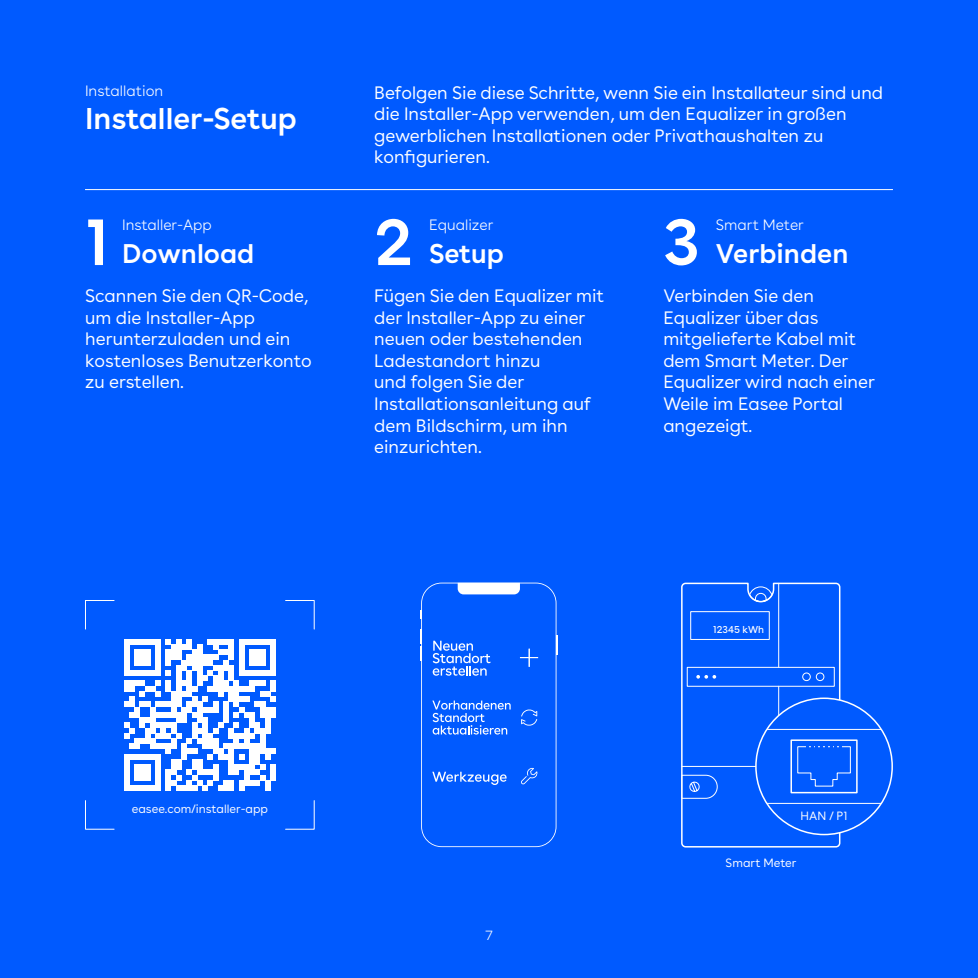
<style>
.page{position:relative;width:978px;height:978px;background:#005aff}
.page>*{position:absolute;margin:0;border:0;box-sizing:border-box;transform-origin:0 0}
.t1{font:600 66px "Buenos Aires";color:#fff}
.t2{font:600 30px "Buenos Aires";color:#fff}
.t3{font:600 27px "Buenos Aires";color:#fff}
.t4{font:18px/21.6px "Buenos Aires";color:#fff}
.t5{font:300 15px "Buenos Aires";color:#fff}
.t6{font:300 13.5px "Buenos Aires";color:#fff}
.t7{font:12px "Buenos Aires";color:#fff}
.t8{font:9.9px "Buenos Aires";color:#fff}
</style>
<div class="page">
<hr style="left:85px;top:189px;width:808px;height:1px;background:#fff">
<svg style="left:85px;top:600px;width:30px;height:30px"></svg>
<svg style="left:285px;top:600px;width:30px;height:30px"></svg>
<svg style="left:285px;top:800px;width:30px;height:30px"></svg>
<svg style="left:85px;top:800px;width:30px;height:30px"></svg>
<svg style="left:124px;top:639px;width:152px;height:152px"></svg>
<svg style="left:681px;top:799px;width:160px;height:49px"></svg>
<div style="left:756px;top:698px;width:136px;height:137px;background:#005aff;border-radius:50%"></div>
<hr style="left:763px;top:729px;width:123px;height:1px;background:#fff">
<hr style="left:763px;top:803px;width:123px;height:1px;background:#fff">
<div style="left:790px;top:739px;width:68px;height:54px;background:#005aff;border:2px solid #fff"></div>
<svg style="left:681px;top:582px;width:170px;height:217px"></svg>
<svg style="left:420px;top:583px;width:138px;height:264px"></svg>
<p class="t5" style="left:85px;top:79px;width:80px">Installation</p>
<h2 class="t2" style="left:85px;top:93px;width:213px">Installer-Setup</h2>
<p class="t4" style="left:374px;top:80px;width:510px">Befolgen Sie diese Schritte, wenn Sie ein Installateur sind und die Installer-App verwenden, um den Equalizer in großen gewerblichen Installationen oder Privathaushalten zu konfigurieren.</p>
<h1 class="t1" style="left:85px;top:187px;width:26px">1</h1>
<h1 class="t1" style="left:374px;top:187px;width:40px">2</h1>
<p class="t5" style="left:122px;top:213px;width:91px">Installer-App</p>
<h3 class="t3" style="left:122px;top:231px;width:134px">Download</h3>
<h1 class="t1" style="left:663px;top:187px;width:38px">3</h1>
<p class="t5" style="left:429px;top:213px;width:66px">Equalizer</p>
<p class="t5" style="left:716px;top:213px;width:90px">Smart Meter</p>
<h3 class="t3" style="left:716px;top:231px;width:134px">Verbinden</h3>
<h3 class="t3" style="left:429px;top:231px;width:76px">Setup</h3>
<p class="t4" style="left:85px;top:283px;width:228px">Scannen Sie den QR-Code, um die Installer-App herunterzuladen und ein kostenloses Benutzerkonto zu erstellen.</p>
<p class="t4" style="left:663px;top:283px;width:213px">Verbinden Sie den<br>Equalizer über das mitgelieferte Kabel mit dem Smart Meter. Der<br>Equalizer wird nach einer<br>Weile im Easee Portal angezeigt.</p>
<p class="t4" style="left:374px;top:283px;width:232px">Fügen Sie den Equalizer mit der Installer-App zu einer neuen oder bestehenden<br>Ladestandort hinzu<br>und folgen Sie der<br>Installationsanleitung auf dem Bildschirm, um ihn einzurichten.</p>
<p class="t7" style="left:132px;top:799px;width:138px">easee.com/installer-app</p>
<p class="t6" style="left:485px;top:925px;width:9px">7</p>
<p class="t8" style="left:713px;top:621px;width:53px">12345 kWh</p>
<p class="t7" style="left:801px;top:806px;width:48px">HAN / P1</p>
<p class="t7" style="left:726px;top:853px;width:72px">Smart Meter</p>
</div>
